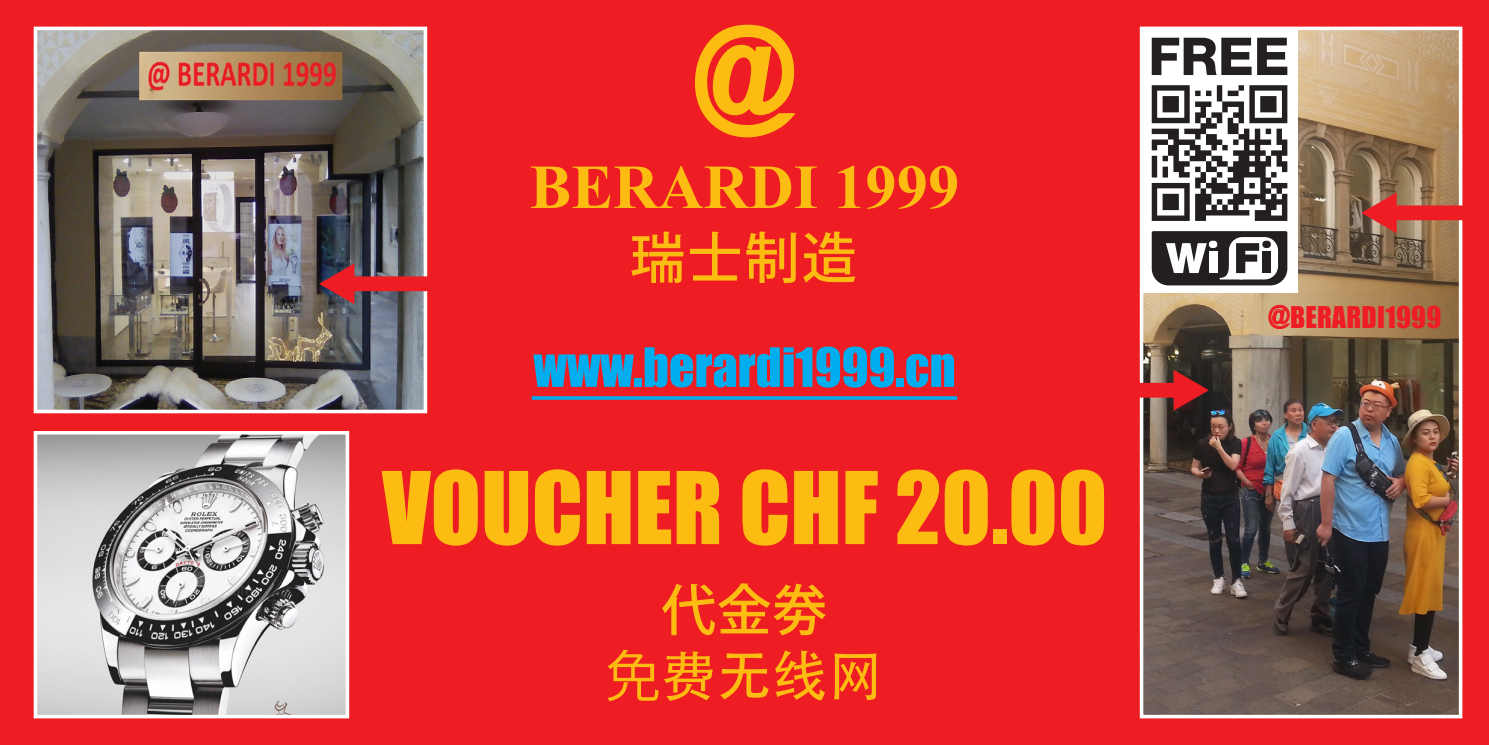
<style>
.page{position:relative;width:1489px;height:745px;background:#fff}
.page>*{position:absolute;margin:0;border:0;box-sizing:border-box;transform-origin:0 0}
.t1{font:130px "Impact";color:#fdbc12}
.t2{font:92.5px "Impact";color:#fdbc12}
.t3{font:700 62.5px "Times New Roman";color:#fdbc12}
.t4{font:500 55px "Koz Go Pr 6 N";letter-spacing:.04em;color:#fdbc12}
.t5{font:55px "Adobe Heiti Std";color:#fdbc12}
.t6{font:50px "Impact";color:#00aeef}
.t7{font:27.5px "Impact";letter-spacing:.01em;color:#ee1d23}
.s1{font-family:"Koz Go Pr 6 N"}
</style>
<div class="page">
<div style="left:0;top:0;width:1488px;height:744px;background:#ee1d23"></div>
<svg style="left:693px;top:23px;width:105px;height:116px;background:#f1411f"></svg>
<img style="left:39px;top:32px;width:383px;height:376px">
<div style="left:34px;top:27px;width:393px;height:386px;border:4px solid #fff"></div>
<img style="left:39px;top:436px;width:305px;height:277px">
<div style="left:34px;top:431px;width:315px;height:287px;border:4px solid #fff"></div>
<hr style="left:531px;top:396px;width:426px;height:3px;background:#00aeef">
<img style="left:1144px;top:32px;width:313px;height:681px">
<div style="left:1141px;top:28px;width:156px;height:265px;background:#fff"></div>
<svg style="left:1151px;top:38px;width:136px;height:37px"></svg>
<svg style="left:1151px;top:231px;width:136px;height:54px"></svg>
<div style="left:1262px;top:251px;width:8px;height:22px;background:#231f20"></div>
<div style="left:1208px;top:240px;width:9px;height:8px;background:#fff;border-radius:3px"></div>
<div style="left:1262px;top:240px;width:8px;height:8px;background:#231f20;border-radius:3px"></div>
<svg style="left:1151px;top:85px;width:136px;height:136px"></svg>
<div style="left:1139px;top:27px;width:323px;height:691px;border:4px solid #fff"></div>
<svg style="left:1268px;top:304px;width:22px;height:25px"></svg>
<svg style="left:1137px;top:369px;width:71px;height:41px;background:#9b3736"></svg>
<svg style="left:319px;top:263px;width:142px;height:41px;background:#aa3b43"></svg>
<svg style="left:1361px;top:192px;width:127px;height:41px;background:#c74d42"></svg>
<h1 class="t1" style="left:694px;top:-21px;width:102px">@</h1>
<p class="t3" style="left:529px;top:144px;width:431px">BERARDI 1999</p>
<p class="t4" style="left:630px;top:227px;width:228px">瑞士制造</p>
<p class="t6" style="left:533px;top:328px;width:423px">www.berardi1999.cn</p>
<h2 class="t2" style="left:382px;top:435px;width:726px">VOUCHER CHF 20.00</h2>
<p class="t4" style="left:661px;top:578px;width:168px">代金劵</p>
<p class="t5" style="left:605px;top:642px;width:279px"><span class="s1">免</span>费无线网</p>
<p class="t7" style="left:1268px;top:295px;width:174px">@BERARDI1999</p>
</div>
